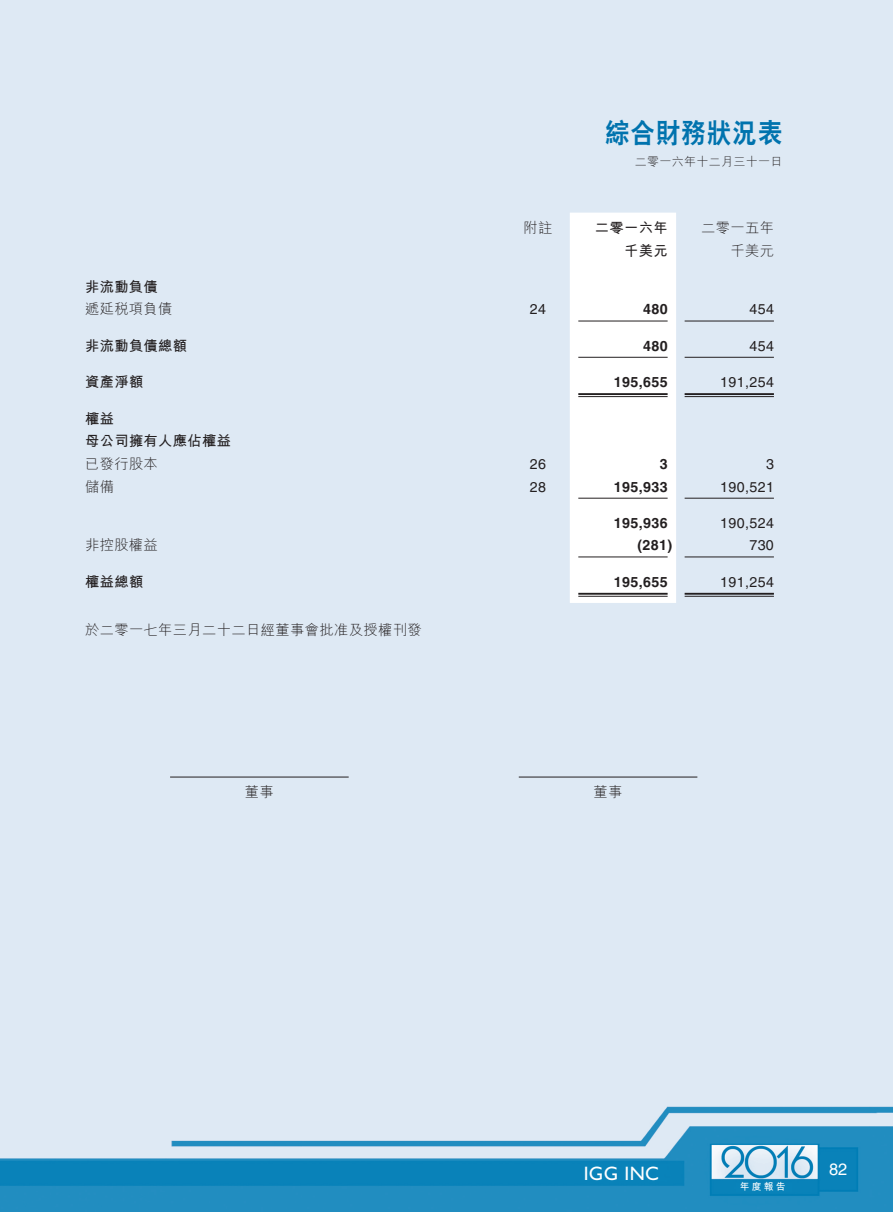
<style>
.page{position:relative;width:893px;height:1212px;background:#dee9f4}
.page>*{position:absolute;margin:0;border:0;box-sizing:border-box;transform-origin:0 0}
.t1{font:800 27px "C Hei 2 HK";letter-spacing:.05em;color:#0073ae;scale:.9 1}
.t2{font:19.5px "Gill Sans Std";letter-spacing:.02em;color:#fff}
.t3{font:16.5px "Helvetica LT Std";color:#fff}
.t4{font:300 14.25px "M Hei HK";letter-spacing:.03em;color:#231f20}
.t5{font:14.25px "Helvetica LT Std";letter-spacing:.03em;color:#231f20}
.t6{font:700 14.25px/22.5px "M Hei HK";letter-spacing:.03em;color:#231f20}
.t7{font:700 14.25px "Helvetica LT Std";letter-spacing:.03em;color:#231f20}
.t8{font:300 12px "M Hei HK";letter-spacing:.03em;color:#231f20}
.t9{font:700 9.75px "M Hei HK";color:#fff}
</style>
<div class="page">
<svg style="left:570px;top:213px;width:106px;height:390px"></svg>
<hr style="left:578px;top:321px;width:90px;height:1px;background:#231f20">
<hr style="left:685px;top:321px;width:89px;height:1px;background:#231f20">
<hr style="left:578px;top:357px;width:90px;height:1px;background:#231f20">
<hr style="left:685px;top:357px;width:89px;height:1px;background:#231f20">
<hr style="left:578px;top:393px;width:90px;height:2px;background:#231f20">
<hr style="left:578px;top:396px;width:90px;height:1px;background:#231f20">
<hr style="left:685px;top:393px;width:89px;height:2px;background:#231f20">
<hr style="left:685px;top:396px;width:89px;height:1px;background:#231f20">
<hr style="left:578px;top:498px;width:90px;height:1px;background:#231f20">
<hr style="left:685px;top:498px;width:89px;height:1px;background:#231f20">
<hr style="left:578px;top:556px;width:90px;height:1px;background:#231f20">
<hr style="left:685px;top:556px;width:89px;height:1px;background:#231f20">
<hr style="left:578px;top:593px;width:90px;height:2px;background:#231f20">
<hr style="left:578px;top:596px;width:90px;height:1px;background:#231f20">
<hr style="left:685px;top:593px;width:89px;height:2px;background:#231f20">
<hr style="left:685px;top:596px;width:89px;height:1px;background:#231f20">
<hr style="left:170px;top:777px;width:179px;height:1px;background:#231f20">
<hr style="left:519px;top:777px;width:178px;height:1px;background:#231f20">
<h1 class="t1" style="left:605px;top:120px;width:199px">綜合財務狀況表</h1>
<p class="t8" style="left:635px;top:155px;width:149px">二零一六年十二月三十一日</p>
<p class="t4" style="left:523px;top:221px;width:30px">附註</p>
<p class="t6" style="left:595px;top:216px;width:74px">二零一六年</p>
<p class="t4" style="left:701px;top:221px;width:74px">二零一五年</p>
<p class="t6" style="left:624px;top:238px;width:45px">千美元</p>
<p class="t4" style="left:730px;top:243px;width:45px">千美元</p>
<p class="t6" style="left:85px;top:274px;width:74px">非流動負債</p>
<p class="t4" style="left:85px;top:302px;width:89px">遞延稅項負債</p>
<p class="t5" style="left:530px;top:301px;width:18px">24</p>
<p class="t7" style="left:643px;top:301px;width:26px">480</p>
<p class="t5" style="left:749px;top:301px;width:26px">454</p>
<p class="t6" style="left:85px;top:333px;width:104px">非流動負債總額</p>
<p class="t7" style="left:643px;top:337px;width:26px">480</p>
<p class="t5" style="left:749px;top:337px;width:26px">454</p>
<p class="t6" style="left:85px;top:369px;width:60px">資產淨額</p>
<p class="t6" style="left:85px;top:406px;width:148px">權益<br>母公司擁有人應佔權益</p>
<p class="t7" style="left:614px;top:373px;width:55px">195,655</p>
<p class="t5" style="left:720px;top:374px;width:55px">191,254</p>
<p class="t4" style="left:85px;top:456px;width:74px">已發行股本</p>
<p class="t5" style="left:530px;top:456px;width:18px">26</p>
<p class="t7" style="left:660px;top:455px;width:9px">3</p>
<p class="t5" style="left:766px;top:456px;width:9px">3</p>
<p class="t4" style="left:85px;top:479px;width:30px">儲備</p>
<p class="t5" style="left:530px;top:478px;width:18px">28</p>
<p class="t7" style="left:614px;top:478px;width:55px">195,933</p>
<p class="t5" style="left:720px;top:478px;width:55px">190,521</p>
<p class="t7" style="left:614px;top:514px;width:55px">195,936</p>
<p class="t5" style="left:720px;top:514px;width:55px">190,524</p>
<p class="t4" style="left:85px;top:538px;width:74px">非控股權益</p>
<p class="t7" style="left:637px;top:536px;width:36px">)281(</p>
<p class="t5" style="left:749px;top:537px;width:26px">730</p>
<p class="t6" style="left:85px;top:569px;width:60px">權益總額</p>
<p class="t4" style="left:85px;top:623px;width:338px">於二零一七年三月二十二日經董事會批准及授權刊發</p>
<p class="t7" style="left:614px;top:573px;width:55px">195,655</p>
<p class="t5" style="left:720px;top:573px;width:55px">191,254</p>
<p class="t4" style="left:245px;top:785px;width:30px">董事</p>
<p class="t4" style="left:594px;top:785px;width:30px">董事</p>
<h2 class="t2" style="left:584px;top:1162px;width:77px">IGG INC</h2>
<p class="t3" style="left:829px;top:1159px;width:20px">82</p>
<p class="t9" style="left:740px;top:1179px;width:47px">年度報告</p>
</div>
